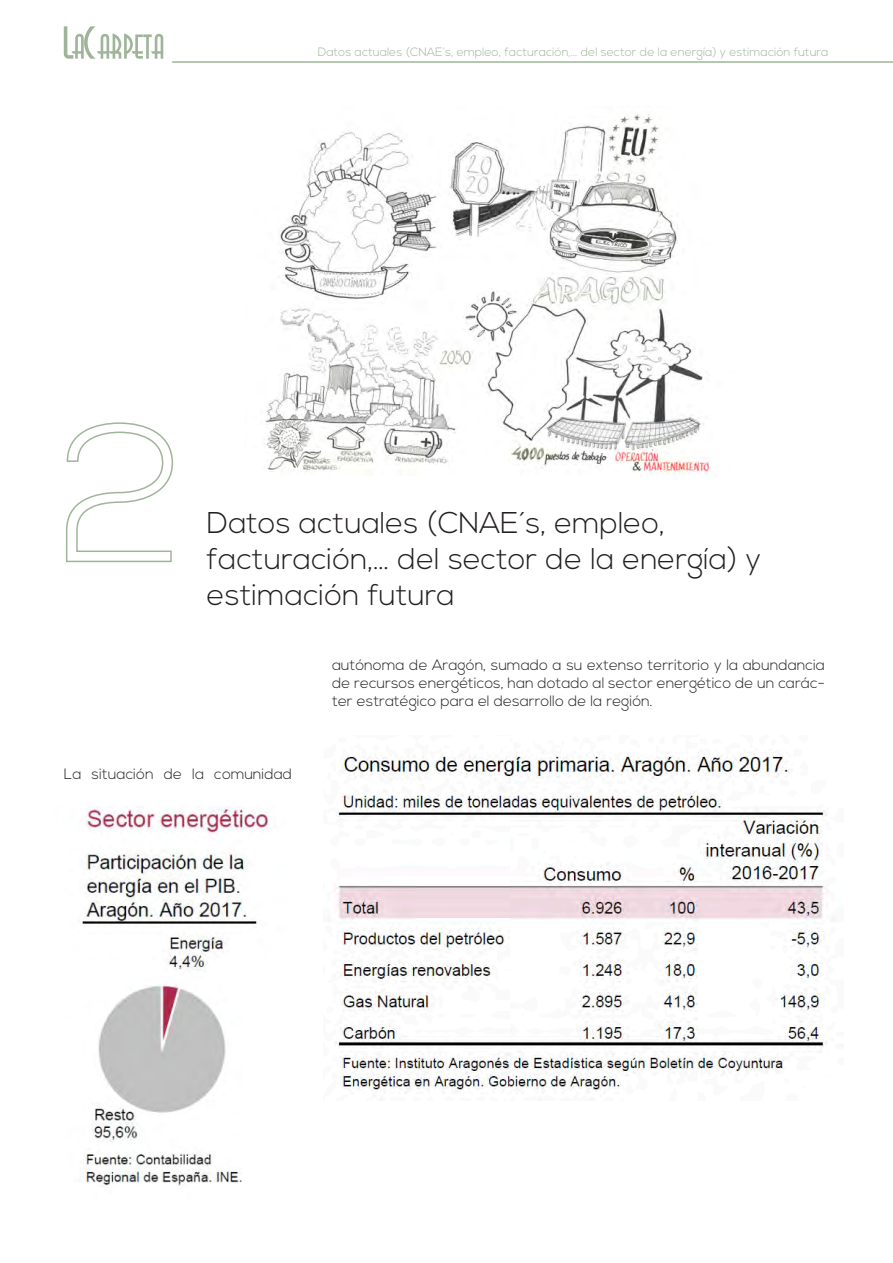
<style>
.page{position:relative;width:893px;height:1263px;background:#fff}
.page>*{position:absolute;margin:0;border:0;box-sizing:border-box;transform-origin:0 0}
.t1{font:300 30px/36px "Nexa";color:#231f20}
.t2{font:300 15px/18px "Nexa";color:#231f20;text-align:justify}
.t3{font:300 12px "Nexa";color:#9fb59a}
</style>
<div class="page">
<svg style="left:64px;top:26px;width:99px;height:33px"></svg>
<hr style="left:172px;top:61px;width:721px;height:2px;background:#9fb59a">
<img style="left:82px;top:806px;width:188px;height:380px">
<img style="left:335px;top:752px;width:492px;height:341px">
<svg style="left:66px;top:422px;width:107px;height:141px"></svg>
<img style="left:265px;top:114px;width:449px;height:361px">
<p class="t3" style="left:318px;top:45px;width:512px">Datos actuales (CNAE´s, empleo, facturación,… del sector de la energía) y estimación futura</p>
<h1 class="t1" style="left:207px;top:506px;width:556px">Datos actuales (CNAE´s, empleo, facturación,… del sector de la energía) y estimación futura</h1>
<p class="t2" style="left:64px;top:765px;width:230px">La situación de la comunidad</p>
<p class="t2" style="left:332px;top:657px;width:494px">autónoma de Aragón, sumado a su extenso territorio y la abundancia de recursos energéticos, han dotado al sector energético de un carác&shy;ter estratégico para el desarrollo de la región.</p>
</div>
